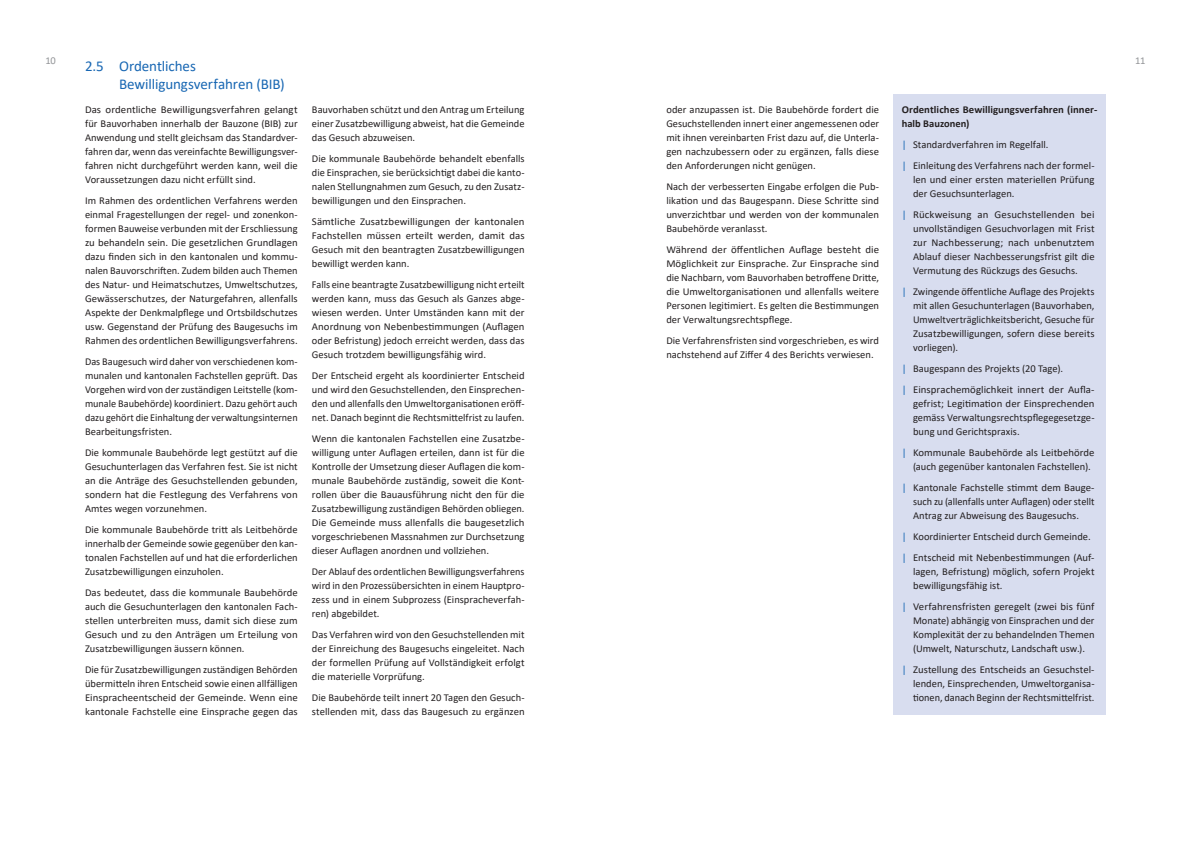
<style>
.page{position:relative;width:1191px;height:842px;background:#fff}
.page>*{position:absolute;margin:0;border:0;box-sizing:border-box;transform-origin:0 0}
.t1{font:15px/18px "Calibri";letter-spacing:-.01em;color:#1867b3}
.t2{font:10.5px/14px "Calibri";color:#231f20;text-align:justify}
.t3{font:700 10.5px/14px "Calibri";letter-spacing:.005em;color:#231f20}
.t4{font:10.5px "Calibri";color:#939598}
.s1{color:#1867b3}
</style>
<div class="page">
<div style="left:893px;top:95px;width:213px;height:620px;background:#d8ddef"></div>
<p class="t4" style="left:45px;top:53px;width:12px">10</p>
<p class="t4" style="left:1135px;top:53px;width:12px">11</p>
<h1 class="t1" style="left:119px;top:56px;width:167px;text-indent:-34px">2.5 Ordentliches<br>Bewilligungsverfahren (BIB)</h1>
<p class="t2" style="left:85px;top:102px;width:214px">Das ordentliche Bewilligungsverfahren gelangt für Bauvorhaben innerhalb der Bauzone (BIB) zur Anwendung und stellt gleichsam das Standardver&shy;fahren dar, wenn das vereinfachte Bewilligungsver&shy;fahren nicht durchgeführt werden kann, weil die Voraussetzungen dazu nicht erfüllt sind.</p>
<p class="t2" style="left:85px;top:193px;width:214px">Im Rahmen des ordentlichen Verfahrens werden einmal Fragestellungen der regel- und zonenkon&shy;formen Bauweise verbunden mit der Erschliessung zu behandeln sein. Die gesetzlichen Grundlagen dazu finden sich in den kantonalen und kommu&shy;nalen Bauvorschriften. Zudem bilden auch Themen des Natur- und Heimatschutzes, Umweltschutzes, Gewässerschutzes, der Naturgefahren, allenfalls Aspekte der Denkmalpflege und Ortsbildschutzes usw. Gegenstand der Prüfung des Baugesuchs im Rahmen des ordentlichen Bewilligungsverfahrens.</p>
<p class="t2" style="left:85px;top:354px;width:214px">Das Baugesuch wird daher von verschiedenen kom&shy;munalen und kantonalen Fachstellen geprüft. Das Vorgehen wird von der zuständigen Leitstelle (kom&shy;munale Baubehörde) koordiniert. Dazu gehört auch dazu gehört die Einhaltung der verwaltungsinternen Bearbeitungsfristen.</p>
<p class="t2" style="left:85px;top:445px;width:214px">Die kommunale Baubehörde legt gestützt auf die Gesuchunterlagen das Verfahren fest. Sie ist nicht an die Anträge des Gesuchstellenden gebunden, sondern hat die Festlegung des Verfahrens von Amtes wegen vorzunehmen.</p>
<p class="t2" style="left:85px;top:522px;width:214px">Die kommunale Baubehörde tritt als Leitbehörde innerhalb der Gemeinde sowie gegenüber den kan&shy;tonalen Fachstellen auf und hat die erforderlichen Zusatzbewilligungen einzuholen.</p>
<p class="t2" style="left:85px;top:585px;width:214px">Das bedeutet, dass die kommunale Baubehörde auch die Gesuchunterlagen den kantonalen Fach&shy;stellen unterbreiten muss, damit sich diese zum Gesuch und zu den Anträgen um Erteilung von Zusatzbewilligungen äussern können.</p>
<p class="t2" style="left:85px;top:662px;width:214px">Die für Zusatzbewilligungen zuständigen Behörden übermitteln ihren Entscheid sowie einen allfälligen Einspracheentscheid der Gemeinde. Wenn eine kantonale Fachstelle eine Einsprache gegen das</p>
<p class="t3" style="left:901px;top:102px;width:197px">Ordentliches Bewilligungsverfahren (inner&shy;halb Bauzonen)</p>
<p class="t2" style="left:901px;top:133px;width:194px;line-height:21px"><span class="s1">|</span> Standardverfahren im Regelfall.<br><span class="s1">|</span> Einleitung des Verfahrens nach der formel-</p>
<p class="t2" style="left:913px;top:172px;width:183px">len und einer ersten materiellen Prüfung der Gesuchsunterlagen.</p>
<p class="t2" style="left:913px;top:207px;width:183px;text-indent:-11px"><span class="s1">|</span> Rückweisung an Gesuchstellenden bei unvollständigen Gesuchvorlagen mit Frist zur Nachbesserung; nach unbenutztem Ablauf dieser Nachbesserungsfrist gilt die Vermutung des Rückzugs des Gesuchs.</p>
<p class="t2" style="left:913px;top:284px;width:183px;text-indent:-11px"><span class="s1">|</span> Zwingende öffentliche Auflage des Projekts mit allen Gesuchunterlagen (Bauvorhaben, Umweltverträglichkeitsbericht, Gesuche für Zusatzbewilligungen, sofern diese bereits vorliegen).</p>
<p class="t2" style="left:901px;top:357px;width:194px;line-height:21px"><span class="s1">|</span> Baugespann des Projekts (20 Tage).<br><span class="s1">|</span> Einsprachemöglichkeit innert der Aufla-</p>
<p class="t2" style="left:913px;top:396px;width:183px">gefrist; Legitimation der Einsprechenden gemäss Verwaltungsrechtspflegegesetzge&shy;bung und Gerichtspraxis.</p>
<p class="t2" style="left:913px;top:445px;width:183px;text-indent:-11px"><span class="s1">|</span> Kommunale Baubehörde als Leitbehörde (auch gegenüber kantonalen Fachstellen).</p>
<p class="t2" style="left:913px;top:480px;width:183px;text-indent:-11px"><span class="s1">|</span> Kantonale Fachstelle stimmt dem Bauge&shy;such zu (allenfalls unter Auflagen) oder stellt Antrag zur Abweisung des Baugesuchs.</p>
<p class="t2" style="left:901px;top:525px;width:194px;line-height:21px"><span class="s1">|</span> Koordinierter Entscheid durch Gemeinde. <span class="s1">|</span> Entscheid mit Nebenbestimmungen (Auf-</p>
<p class="t2" style="left:913px;top:564px;width:183px">lagen, Befristung) möglich, sofern Projekt bewilligungsfähig ist.</p>
<p class="t2" style="left:913px;top:599px;width:183px;text-indent:-11px"><span class="s1">|</span> Verfahrensfristen geregelt (zwei bis fünf Monate) abhängig von Einsprachen und der Komplexität der zu behandelnden Themen (Umwelt, Naturschutz, Landschaft usw.).</p>
<p class="t2" style="left:913px;top:662px;width:183px;text-indent:-11px"><span class="s1">|</span> Zustellung des Entscheids an Gesuchstel&shy;lenden, Einsprechenden, Umweltorganisa&shy;tionen, danach Beginn der Rechtsmittelfrist.</p>
<p class="t2" style="left:666px;top:102px;width:214px">oder anzupassen ist. Die Baubehörde fordert die Gesuchstellenden innert einer angemessenen oder mit ihnen vereinbarten Frist dazu auf, die Unterla&shy;gen nachzubessern oder zu ergänzen, falls diese den Anforderungen nicht genügen.</p>
<p class="t2" style="left:666px;top:179px;width:214px">Nach der verbesserten Eingabe erfolgen die Pub&shy;likation und das Baugespann. Diese Schritte sind unverzichtbar und werden von der kommunalen Baubehörde veranlasst.</p>
<p class="t2" style="left:666px;top:242px;width:214px">Während der öffentlichen Auflage besteht die Möglichkeit zur Einsprache. Zur Einsprache sind die Nachbarn, vom Bauvorhaben betroffene Dritte, die Umweltorganisationen und allenfalls weitere Personen legitimiert. Es gelten die Bestimmungen der Verwaltungsrechtspflege.</p>
<p class="t2" style="left:666px;top:333px;width:214px">Die Verfahrensfristen sind vorgeschrieben, es wird nachstehend auf Ziffer 4 des Berichts verwiesen.</p>
<p class="t2" style="left:312px;top:102px;width:214px">Bauvorhaben schützt und den Antrag um Erteilung einer Zusatzbewilligung abweist, hat die Gemeinde das Gesuch abzuweisen.</p>
<p class="t2" style="left:312px;top:151px;width:214px">Die kommunale Baubehörde behandelt ebenfalls die Einsprachen, sie berücksichtigt dabei die kanto&shy;nalen Stellungnahmen zum Gesuch, zu den Zusatz&shy;bewilligungen und den Einsprachen.</p>
<p class="t2" style="left:312px;top:214px;width:214px">Sämtliche Zusatzbewilligungen der kantonalen Fachstellen müssen erteilt werden, damit das Gesuch mit den beantragten Zusatzbewilligungen bewilligt werden kann.</p>
<p class="t2" style="left:312px;top:277px;width:214px">Falls eine beantragte Zusatzbewilligung nicht erteilt werden kann, muss das Gesuch als Ganzes abge&shy;wiesen werden. Unter Umständen kann mit der Anordnung von Nebenbestimmungen (Auflagen oder Befristung) jedoch erreicht werden, dass das Gesuch trotzdem bewilligungsfähig wird.</p>
<p class="t2" style="left:312px;top:368px;width:214px">Der Entscheid ergeht als koordinierter Entscheid und wird den Gesuchstellenden, den Einsprechen&shy;den und allenfalls den Umweltorganisationen eröff&shy;net. Danach beginnt die Rechtsmittelfrist zu laufen.</p>
<p class="t2" style="left:312px;top:431px;width:214px">Wenn die kantonalen Fachstellen eine Zusatzbe&shy;willigung unter Auflagen erteilen, dann ist für die Kontrolle der Umsetzung dieser Auflagen die kom&shy;munale Baubehörde zuständig, soweit die Kont&shy;rollen über die Bauausführung nicht den für die Zusatzbewilligung zuständigen Behörden obliegen.<br>Die Gemeinde muss allenfalls die baugesetzlich vorgeschriebenen Massnahmen zur Durchsetzung dieser Auflagen anordnen und vollziehen.</p>
<p class="t2" style="left:312px;top:564px;width:214px">Der Ablauf des ordentlichen Bewilligungsverfahrens wird in den Prozessübersichten in einem Hauptpro&shy;zess und in einem Subprozess (Einspracheverfah&shy;ren) abgebildet.</p>
<p class="t2" style="left:312px;top:627px;width:214px">Das Verfahren wird von den Gesuchstellenden mit der Einreichung des Baugesuchs eingeleitet. Nach der formellen Prüfung auf Vollständigkeit erfolgt die materielle Vorprüfung.</p>
<p class="t2" style="left:312px;top:690px;width:214px">Die Baubehörde teilt innert 20 Tagen den Gesuch&shy;stellenden mit, dass das Baugesuch zu ergänzen</p>
</div>
